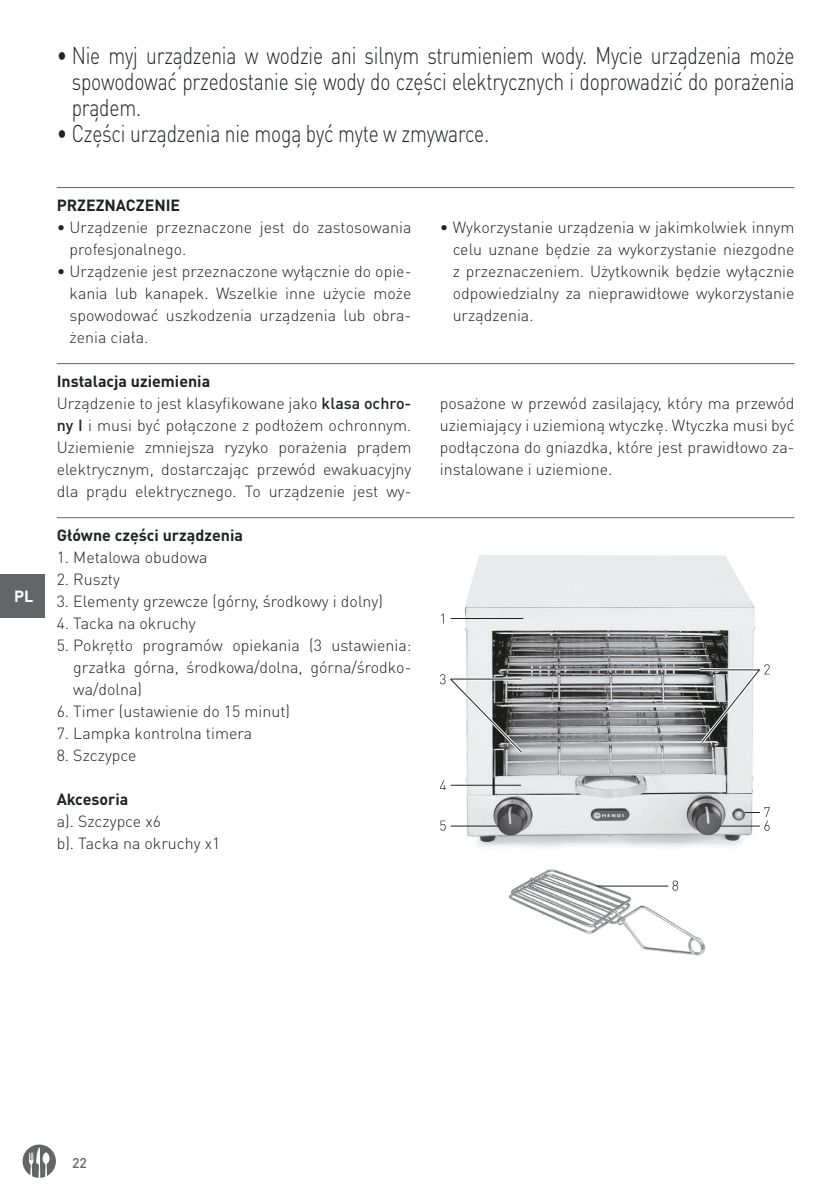
<style>
.page{position:relative;width:840px;height:1191px;background:#fff}
.page>*{position:absolute;margin:0;border:0;box-sizing:border-box;transform-origin:0 0}
.t1{font:300 24px/26px "DIN Pro";letter-spacing:-.01em;color:#202323;text-align:justify;scale:.8 1}
.t2{font:300 16px/22px "DIN Pro";color:#202323;text-align:justify}
.t3{font:700 16px "DIN Pro";color:#202323}
.t4{font:700 16px "DIN Pro";color:#fff}
.t5{font:500 14px "DIN Pro";color:#626666}
.s1{font-weight:700}
.s2{font-weight:500}
</style>
<div class="page">
<div style="left:0;top:574px;width:44px;height:43px;background:#626666"></div>
<svg style="left:23px;top:1144px;width:33px;height:33px"></svg>
<hr style="left:57px;top:187px;width:737px;height:1px;background:#626666">
<hr style="left:57px;top:363px;width:737px;height:1px;background:#626666">
<hr style="left:57px;top:517px;width:737px;height:1px;background:#626666">
<img style="left:450px;top:555px;width:317px;height:293px">
<hr style="left:450px;top:618px;width:73px;height:1px;background:#202323">
<hr style="left:450px;top:784px;width:70px;height:1px;background:#202323">
<hr style="left:450px;top:825px;width:49px;height:1px;background:#202323">
<hr style="left:719px;top:825px;width:40px;height:1px;background:#202323">
<svg style="left:441px;top:613px;width:2px;height:10px"></svg>
<svg style="left:439px;top:780px;width:6px;height:10px"></svg>
<svg style="left:440px;top:820px;width:5px;height:10px"></svg>
<svg style="left:744px;top:807px;width:25px;height:23px"></svg>
<svg style="left:440px;top:664px;width:329px;height:92px;background:#a9a9aa"></svg>
<img style="left:508px;top:869px;width:197px;height:87px">
<hr style="left:597px;top:885px;width:71px;height:1px;background:#202323">
<svg style="left:672px;top:880px;width:5px;height:10px"></svg>
<p class="t4" style="left:14px;top:583px;width:21px">PL</p>
<h1 class="t1" style="left:72px;top:41px;width:904px;text-indent:-15px">• Nie myj urządzenia w wodzie ani silnym strumieniem wody. Mycie urządzenia może spowodować przedostanie się wody do części elektrycznych i doprowadzić do porażenia prądem.</h1>
<h1 class="t1" style="left:57px;top:119px;width:541px">• Części urządzenia nie mogą być myte w zmywarce.</h1>
<p class="t3" style="left:57px;top:192px;width:125px">PRZEZNACZENIE</p>
<p class="t2" style="left:70px;top:215px;width:343px;text-indent:-13px">• Urządzenie przeznaczone jest do zastosowania profesjonalnego.</p>
<p class="t2" style="left:70px;top:259px;width:343px;text-indent:-13px">• Urządzenie jest przeznaczone wyłącznie do opie&shy;kania lub kanapek. Wszelkie inne użycie może spowodować uszkodzenia urządzenia lub obra&shy;żenia ciała.</p>
<p class="t2" style="left:57px;top:369px;width:356px;text-align:left"><span class="s1">Instalacja uziemienia<br></span>Urządzenie to jest klasyfikowane jako <span class="s2">klasa ochro&shy;ny I</span> i musi być połączone z podłożem ochronnym.<br>Uziemienie zmniejsza ryzyko porażenia prądem elektrycznym, dostarczając przewód ewakuacyjny dla prądu elektrycznego. To urządzenie jest wy-</p>
<p class="t3" style="left:57px;top:522px;width:188px">Główne części urządzenia</p>
<p class="t2" style="left:57px;top:545px;width:152px">1. Metalowa obudowa</p>
<p class="t2" style="left:57px;top:567px;width:65px">2. Ruszty</p>
<p class="t2" style="left:57px;top:589px;width:327px">3. Elementy grzewcze (górny, środkowy i dolny)</p>
<p class="t2" style="left:57px;top:611px;width:140px">4. Tacka na okruchy</p>
<p class="t2" style="left:73px;top:633px;width:339px;text-indent:-17px">5. Pokrętło programów opiekania (3 ustawienia: grzałka górna, środkowa/dolna, górna/środko&shy;wa/dolna)</p>
<p class="t2" style="left:57px;top:699px;width:235px">6. Timer (ustawienie do 15 minut)</p>
<p class="t2" style="left:57px;top:721px;width:197px">7. Lampka kontrolna timera</p>
<p class="t2" style="left:57px;top:743px;width:81px">8. Szczypce</p>
<p class="t3" style="left:57px;top:786px;width:73px">Akcesoria</p>
<p class="t2" style="left:57px;top:809px;width:165px">a). Szczypce x6<br>b). Tacka na okruchy x1</p>
<p class="t2" style="left:452px;top:215px;width:343px;text-indent:-13px">• Wykorzystanie urządzenia w jakimkolwiek innym celu uznane będzie za wykorzystanie niezgodne z przeznaczeniem. Użytkownik będzie wyłącznie odpowiedzialny za nieprawidłowe wykorzystanie urządzenia.</p>
<p class="t2" style="left:439px;top:391px;width:356px">posażone w przewód zasilający, który ma przewód uziemiający i uziemioną wtyczkę. Wtyczka musi być podłączona do gniazdka, które jest prawidłowo za&shy;instalowane i uziemione.</p>
<p class="t5" style="left:72px;top:1151px;width:16px">22</p>
</div>
